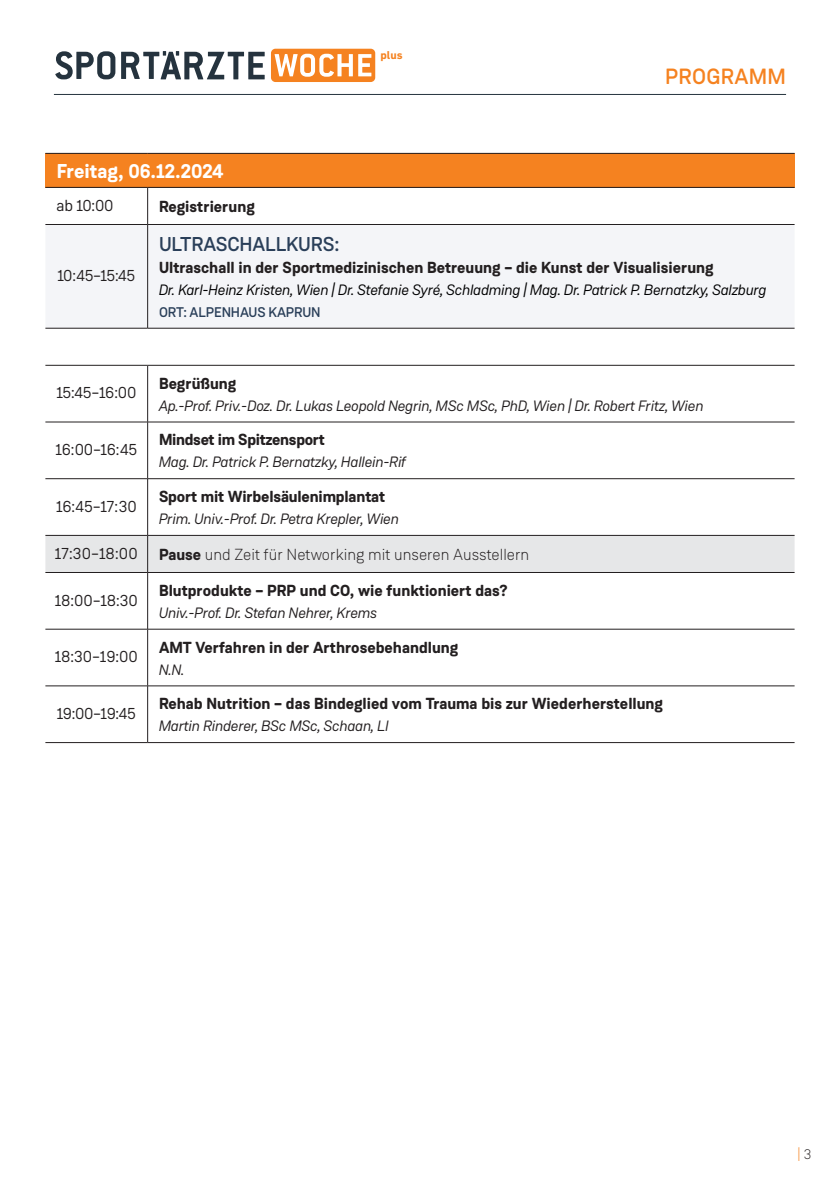
<style>
.page{position:relative;width:840px;height:1191px;background:#fff}
.page>*{position:absolute;margin:0;border:0;box-sizing:border-box;transform-origin:0 0}
.t1{font:500 22px "Weissenhof Grotesk";letter-spacing:.01em;color:#f58220}
.t2{font:700 20px "Weissenhof Grotesk";color:#fff}
.t3{font:500 20px "Weissenhof Grotesk";letter-spacing:-.01em;color:#2a3f59}
.t4{font:700 16px "Weissenhof Grotesk";color:#231f20}
.t5{font:16px "Weissenhof Grotesk";letter-spacing:-.015em;color:#231f20}
.t6{font:300 16px "Weissenhof Grotesk";color:#231f20}
.t7{font:700 16px "Weissenhof Grotesk";letter-spacing:-.02em;color:#231f20}
.t8{font:italic 15px "Weissenhof Grotesk";letter-spacing:-.02em;color:#231f20}
.t9{font:italic 15px "Weissenhof Grotesk";letter-spacing:-.02em;color:#000001}
.t10{font:500 14px "Weissenhof Grotesk";letter-spacing:-.01em;color:#2a3f59}
.t11{font:300 14px "Weissenhof Grotesk";color:#f58220}
.t12{font:700 11.6px "DIN Next LT Pro";color:#f58220}
.s1{font-weight:700}
.s2{color:#231f20}
</style>
<div class="page">
<hr style="left:54px;top:94px;width:731px;height:1px;background:#25333e">
<div style="left:271px;top:49px;width:104px;height:33px;background:#f58220;border-radius:5px"></div>
<svg style="left:274px;top:54px;width:78px;height:23px"></svg>
<svg style="left:358px;top:54px;width:13px;height:22px"></svg>
<svg style="left:55px;top:51px;width:60px;height:28px"></svg>
<svg style="left:121px;top:51px;width:143px;height:28px"></svg>
<div style="left:45px;top:153px;width:749px;height:34px;background:#f58220"></div>
<div style="left:45px;top:225px;width:749px;height:103px;background:#f4f5f8"></div>
<div style="left:45px;top:536px;width:749px;height:36px;background:#e6e7e8"></div>
<hr style="left:45px;top:153px;width:102px;height:1px;background:#231f20">
<hr style="left:147px;top:153px;width:647px;height:1px;background:#231f20">
<hr style="left:45px;top:187px;width:102px;height:1px;background:#231f20">
<hr style="left:147px;top:187px;width:647px;height:1px;background:#231f20">
<hr style="left:45px;top:224px;width:102px;height:1px;background:#231f20">
<hr style="left:147px;top:224px;width:647px;height:1px;background:#231f20">
<hr style="left:45px;top:422px;width:102px;height:1px;background:#231f20">
<hr style="left:147px;top:422px;width:647px;height:1px;background:#231f20">
<hr style="left:45px;top:478px;width:102px;height:1px;background:#231f20">
<hr style="left:147px;top:478px;width:647px;height:1px;background:#231f20">
<hr style="left:45px;top:535px;width:102px;height:1px;background:#231f20">
<hr style="left:147px;top:535px;width:647px;height:1px;background:#231f20">
<hr style="left:45px;top:572px;width:102px;height:1px;background:#231f20">
<hr style="left:147px;top:572px;width:647px;height:1px;background:#231f20">
<hr style="left:45px;top:629px;width:102px;height:1px;background:#231f20">
<hr style="left:147px;top:629px;width:647px;height:1px;background:#231f20">
<hr style="left:45px;top:685px;width:102px;height:1px;background:#231f20">
<hr style="left:147px;top:685px;width:647px;height:1px;background:#231f20">
<hr style="left:45px;top:742px;width:102px;height:1px;background:#231f20">
<hr style="left:147px;top:742px;width:647px;height:1px;background:#231f20">
<hr style="left:147px;top:188px;width:1px;height:36px;background:#231f20">
<hr style="left:147px;top:225px;width:1px;height:103px;background:#231f20">
<hr style="left:147px;top:365px;width:1px;height:57px;background:#231f20">
<hr style="left:147px;top:422px;width:1px;height:56px;background:#231f20">
<hr style="left:147px;top:479px;width:1px;height:56px;background:#231f20">
<hr style="left:147px;top:535px;width:1px;height:37px;background:#231f20">
<hr style="left:147px;top:573px;width:1px;height:56px;background:#231f20">
<hr style="left:147px;top:629px;width:1px;height:56px;background:#231f20">
<hr style="left:147px;top:686px;width:1px;height:56px;background:#231f20">
<hr style="left:45px;top:328px;width:102px;height:1px;background:#231f20">
<hr style="left:147px;top:328px;width:647px;height:1px;background:#231f20">
<hr style="left:45px;top:365px;width:102px;height:1px;background:#231f20">
<hr style="left:147px;top:365px;width:647px;height:1px;background:#231f20">
<p class="t2" style="left:57px;top:158px;width:168px">Freitag, 06.12.2024</p>
<p class="t5" style="left:56px;top:195px;width:59px">ab 10:00</p>
<p class="t4" style="left:159px;top:196px;width:97px">Registrierung</p>
<p class="t12" style="left:380px;top:49px;width:24px">plus</p>
<h1 class="t1" style="left:664px;top:62px;width:122px">PROGRAMM</h1>
<p class="t5" style="left:57px;top:266px;width:79px">10:45–15:45</p>
<p class="t3" style="left:159px;top:232px;width:182px">ULTRASCHALLKURS:</p>
<p class="t4" style="left:159px;top:257px;width:556px">Ultraschall in der Sportmedizinischen Betreuung – die Kunst der Visualisierung</p>
<p class="t9" style="left:159px;top:281px;width:609px">Dr. Karl-Heinz Kristen, Wien | Dr. Stefanie Syré, Schladming | Mag. Dr. Patrick P. Bernatzky, Salzburg</p>
<p class="t10" style="left:159px;top:303px;width:163px">ORT: ALPENHAUS KAPRUN</p>
<p class="t5" style="left:56px;top:383px;width:81px">15:45–16:00</p>
<p class="t5" style="left:56px;top:440px;width:83px">16:00–16:45</p>
<p class="t5" style="left:56px;top:496px;width:82px">16:45–17:30</p>
<p class="t4" style="left:159px;top:373px;width:79px">Begrüßung</p>
<p class="t8" style="left:159px;top:396px;width:546px">Ap.-Prof. Priv.-Doz. Dr. Lukas Leopold Negrin, MSc MSc, PhD, Wien | Dr. Robert Fritz, Wien</p>
<p class="t7" style="left:159px;top:430px;width:167px">Mindset im Spitzensport</p>
<p class="t8" style="left:159px;top:453px;width:249px">Mag. Dr. Patrick P. Bernatzky, Hallein-Rif</p>
<p class="t4" style="left:159px;top:486px;width:228px">Sport mit Wirbelsäulenimplantat</p>
<p class="t8" style="left:159px;top:510px;width:242px">Prim. Univ.-Prof. Dr. Petra Krepler, Wien</p>
<p class="t5" style="left:55px;top:543px;width:84px">17:30–18:00</p>
<p class="t6" style="left:159px;top:545px;width:371px"><span class="s1">Pause</span> und Zeit für Networking mit unseren Ausstellern</p>
<p class="t5" style="left:55px;top:590px;width:85px">18:00–18:30</p>
<p class="t4" style="left:159px;top:580px;width:350px">Blutprodukte – PRP und CO, wie funktioniert das?</p>
<p class="t8" style="left:159px;top:603px;width:220px">Univ.-Prof. Dr. Stefan Nehrer, Krems</p>
<p class="t5" style="left:55px;top:647px;width:84px">18:30–19:00</p>
<p class="t5" style="left:57px;top:704px;width:80px">19:00–19:45</p>
<p class="t4" style="left:159px;top:637px;width:301px">AMT Verfahren in der Arthrosebehandlung</p>
<p class="t8" style="left:159px;top:660px;width:27px">N.N.</p>
<p class="t4" style="left:159px;top:693px;width:505px">Rehab Nutrition – das Bindeglied vom Trauma bis zur Wiederherstellung</p>
<p class="t8" style="left:159px;top:717px;width:231px">Martin Rinderer, BSc MSc, Schaan, LI</p>
<p class="t11" style="left:797px;top:1145px;width:15px">| <span class="s2">3</span></p>
</div>
